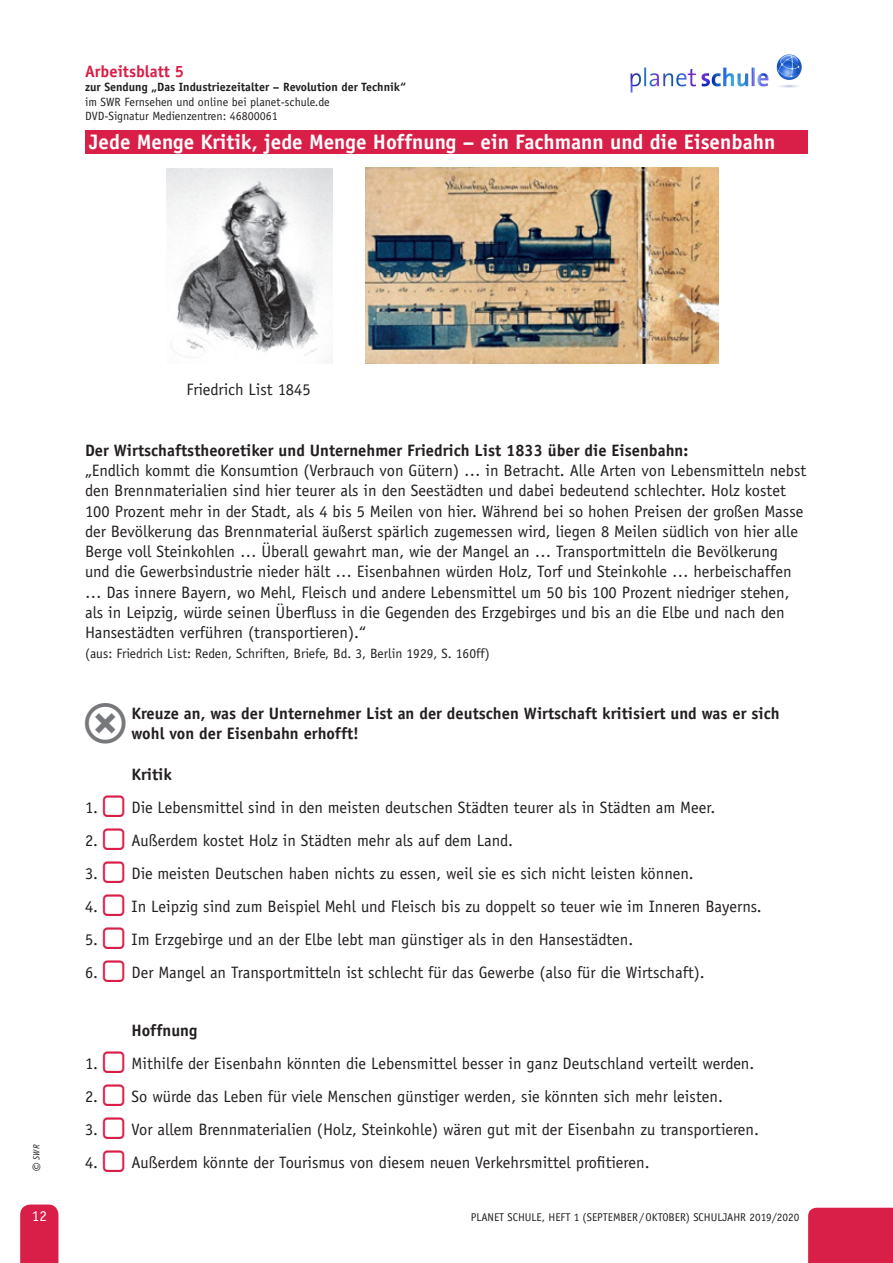
<style>
.page{position:relative;width:893px;height:1263px;background:#fff}
.page>*{position:absolute;margin:0;border:0;box-sizing:border-box;transform-origin:0 0}
.t1{font:40.5px "Ico Moon Free";color:#76787b}
.t2{font:700 21px "Officina Sans Std";color:#fff}
.t3{font:16.5px/20.2px "Officina Sans Std";color:#231f20}
.t4{font:700 16.5px/20.2px "Officina Sans Std";color:#231f20}
.t5{font:700 16.5px "Officina Sans Std";color:#d91e47}
.t6{font:italic 16.5px "Officina Sans Std";color:#231f20}
.t7{font:15px "Officina Sans Std";color:#fff}
.t8{font:13.5px "Officina Sans Std";color:#231f20}
.t9{font:12px/14.4px "Officina Sans Std";color:#231f20}
.t10{font:700 12px "Officina Sans Std";color:#231f20}
.t11{font:11.25px "Officina Sans Std";color:#231f20}
.t12{font:italic 9px "Officina Sans Std";color:#231f20}
</style>
<div class="page">
<div style="left:20px;top:1204px;width:38px;height:59px;background:#d91e47"></div>
<div style="left:808px;top:1208px;width:85px;height:55px;background:#d91e47"></div>
<div style="left:85px;top:130px;width:723px;height:23px;background:#d91e47"></div>
<img style="left:365px;top:168px;width:354px;height:195px">
<img style="left:167px;top:168px;width:166px;height:195px">
<img style="left:630px;top:54px;width:172px;height:39px">
<p class="t5" style="left:85px;top:61px;width:100px">Arbeitsblatt 5</p>
<p class="t10" style="left:85px;top:80px;width:323px">zur Sendung „Das Industriezeitalter – Revolution der Technik“</p>
<p class="t9" style="left:85px;top:94px;width:246px">im SWR Fernsehen und online bei planet-schule.de<br>DVD-Signatur Medienzentren: 46800061</p>
<p class="t2" style="left:89px;top:129px;width:687px">Jede Menge Kritik, jede Menge Hoffnung – ein Fachmann und die Eisenbahn</p>
<p class="t3" style="left:186px;top:379px;width:126px">Friedrich List 1845</p>
<p class="t4" style="left:85px;top:440px;width:605px">Der Wirtschaftstheoretiker und Unternehmer Friedrich List 1833 über die Eisenbahn:</p>
<p class="t3" style="left:85px;top:460px;width:723px">„Endlich kommt die Konsumtion (Verbrauch von Gütern) … in Betracht. Alle Arten von Lebensmitteln nebst den Brennmaterialien sind hier teurer als in den Seestädten und dabei bedeutend schlechter. Holz kostet 100 Prozent mehr in der Stadt, als 4 bis 5 Meilen von hier. Während bei so hohen Preisen der großen Masse der Bevölkerung das Brennmaterial äußerst spärlich zugemessen wird, liegen 8 Meilen südlich von hier alle Berge voll Steinkohlen … Überall gewahrt man, wie der Mangel an … Transportmitteln die Bevölkerung und die Gewerbsindustrie nieder hält … Eisenbahnen würden Holz, Torf und Steinkohle … herbeischaffen … Das innere Bayern, wo Mehl, Fleisch und andere Lebensmittel um 50 bis 100 Prozent niedriger stehen, als in Leipzig, würde seinen Überfluss in die Gegenden des Erzgebirges und bis an die Elbe und nach den Hansestädten verführen (transportieren).“</p>
<p class="t8" style="left:85px;top:646px;width:406px">(aus: Friedrich List: Reden, Schriften, Briefe, Bd. 3, Berlin 1929, S. 160ff)</p>
<h1 class="t1" style="left:85px;top:703px;width:42px">●□▲</h1>
<p class="t4" style="left:132px;top:703px;width:649px">Kreuze an, was der Unternehmer List an der deutschen Wirtschaft kritisiert und was er sich wohl von der Eisenbahn erhofft!</p>
<p class="t4" style="left:132px;top:764px;width:42px">Kritik</p>
<p class="t3" style="left:85px;top:797px;width:632px">1. Die Lebensmittel sind in den meisten deutschen Städten teurer als in Städten am Meer.</p>
<p class="t3" style="left:85px;top:830px;width:429px">2. Außerdem kostet Holz in Städten mehr als auf dem Land.</p>
<p class="t3" style="left:85px;top:863px;width:610px">3. Die meisten Deutschen haben nichts zu essen, weil sie es sich nicht leisten können.</p>
<p class="t3" style="left:85px;top:896px;width:678px">4. In Leipzig sind zum Beispiel Mehl und Fleisch bis zu doppelt so teuer wie im Inneren Bayerns.</p>
<p class="t3" style="left:85px;top:929px;width:550px">5. Im Erzgebirge und an der Elbe lebt man günstiger als in den Hansestädten.</p>
<p class="t3" style="left:85px;top:962px;width:621px">6. Der Mangel an Transportmitteln ist schlecht für das Gewerbe (also für die Wirtschaft).</p>
<p class="t4" style="left:132px;top:1020px;width:67px">Hoffnung</p>
<p class="t3" style="left:85px;top:1053px;width:671px">1. Mithilfe der Eisenbahn könnten die Lebensmittel besser in ganz Deutschland verteilt werden.</p>
<p class="t3" style="left:85px;top:1086px;width:639px">2. So würde das Leben für viele Menschen günstiger werden, sie könnten sich mehr leisten.</p>
<p class="t3" style="left:85px;top:1119px;width:675px">3. Vor allem Brennmaterialien (Holz, Steinkohle) wären gut mit der Eisenbahn zu transportieren.</p>
<p class="t12" style="left:31px;top:1160px;width:16px;rotate:-90deg">SWR</p>
<p class="t6" style="left:29px;top:1172px;width:11px;rotate:-90deg">©</p>
<p class="t3" style="left:85px;top:1152px;width:566px">4. Außerdem könnte der Tourismus von diesem neuen Verkehrsmittel profitieren.</p>
<p class="t7" style="left:32px;top:1207px;width:16px">12</p>
<p class="t11" style="left:471px;top:1211px;width:330px">PLANET SCHULE, HEFT 1 (SEPTEMBER/OKTOBER) SCHULJAHR 2019/2020</p>
</div>
